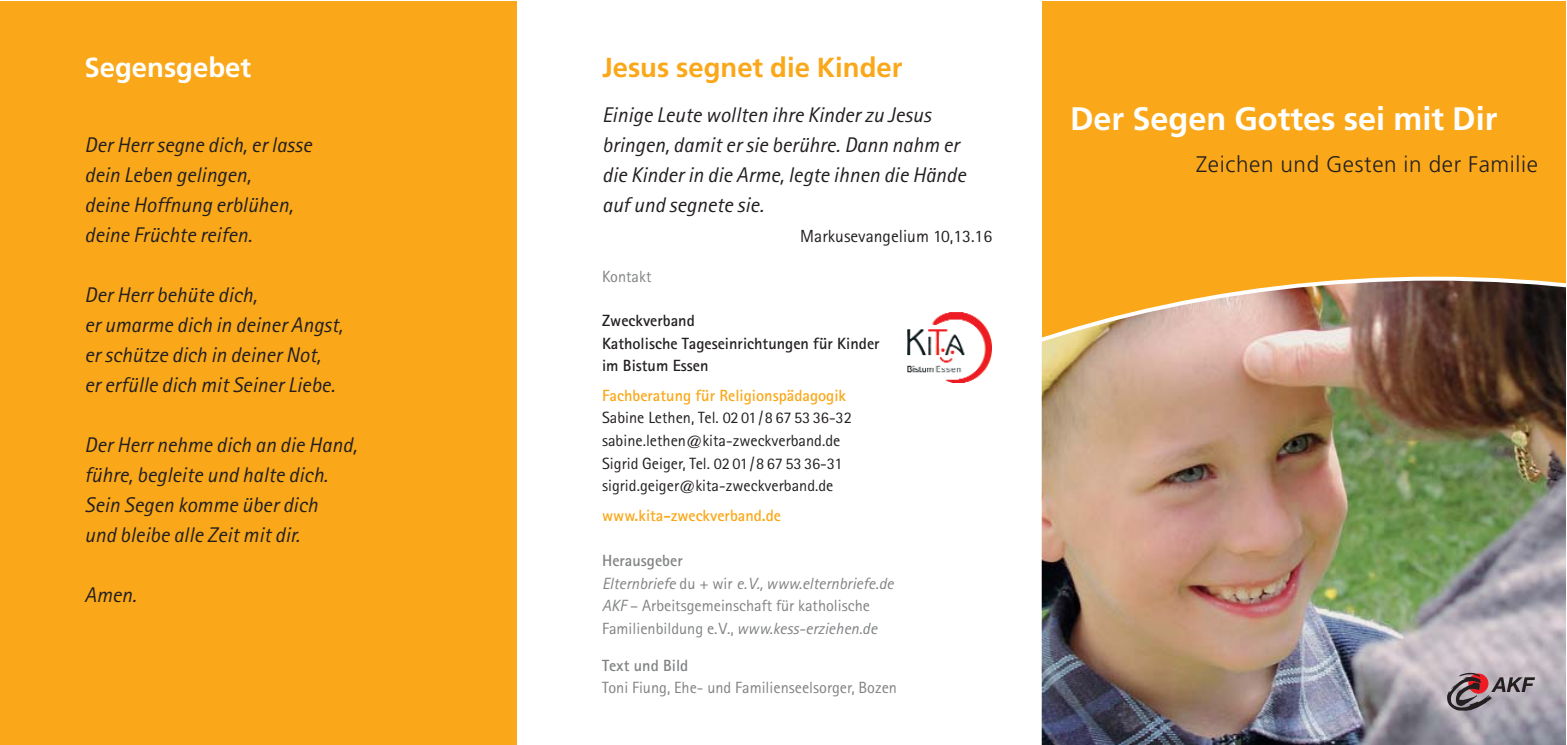
<style>
.page{position:relative;width:1567px;height:745px;background:#fff}
.page>*{position:absolute;margin:0;border:0;box-sizing:border-box;transform-origin:0 0}
.t1{font:700 32.5px "Frutiger";color:#fff}
.t2{font:700 27.5px "Frutiger";color:#faa819}
.t3{font:700 27.5px "Frutiger";color:#fff}
.t4{font:300 22.5px "Frutiger";letter-spacing:.03em;color:#231f20}
.t5{font:italic 21.25px/30px "Rotis Sans Serif";color:#231f20}
.t6{font:17.5px "Rotis Sans Serif";color:#231f20}
.t7{font:16.25px/22.5px "Rotis Sans Serif";color:#808284}
.t8{font:16.25px/22.5px "Rotis Sans Serif";color:#231f20}
.t9{font:700 16.25px/22.5px "Rotis Sans Serif";color:#231f20}
.t10{font:700 16.25px "Rotis Sans Serif";color:#faa819}
.t11{font:700 16.25px "Rotis Sans Serif";color:#808284}
.s1{font-weight:700}
.s2{font-style:italic}
</style>
<div class="page">
<div style="left:1041px;top:2px;width:524px;height:742px;background:#faa819"></div>
<div style="left:1px;top:2px;width:516px;height:742px;background:#faa819"></div>
<img style="left:1041px;top:276px;width:524px;height:468px">
<svg style="left:1446px;top:672px;width:88px;height:38px;background:#958389"></svg>
<img style="left:907px;top:312px;width:84px;height:70px">
<p class="t3" style="left:84px;top:56px;width:168px">Segensgebet</p>
<p class="t5" style="left:84px;top:132px;width:229px">Der Herr segne dich, er lasse dein Leben gelingen,<br>deine Hoffnung erblühen, deine Früchte reifen.</p>
<p class="t5" style="left:84px;top:282px;width:260px">Der Herr behüte dich,<br>er umarme dich in deiner Angst, er schütze dich in deiner Not,<br>er erfülle dich mit Seiner Liebe.</p>
<p class="t5" style="left:84px;top:432px;width:274px">Der Herr nehme dich an die Hand, führe, begleite und halte dich.<br>Sein Segen komme über dich<br>und bleibe alle Zeit mit dir.</p>
<p class="t5" style="left:84px;top:582px;width:53px">Amen.</p>
<p class="t2" style="left:602px;top:56px;width:302px">Jesus segnet die Kinder</p>
<p class="t5" style="left:602px;top:102px;width:365px">Einige Leute wollten ihre Kinder zu Jesus bringen, damit er sie berühre. Dann nahm er die Kinder in die Arme, legte ihnen die Hände auf und segnete sie.</p>
<p class="t6" style="left:800px;top:230px;width:193px">Markusevangelium 10,13.16</p>
<p class="t7" style="left:602px;top:267px;width:51px">Kontakt</p>
<p class="t9" style="left:602px;top:311px;width:279px">Zweckverband<br>Katholische Tageseinrichtungen für Kinder im Bistum Essen</p>
<p class="t10" style="left:602px;top:389px;width:245px">Fachberatung für Religionspädagogik</p>
<p class="t8" style="left:602px;top:408px;width:251px">Sabine Lethen, Tel. 02 01/8 67 53 36-32 sabine.lethen@kita-zweckverband.de Sigrid Geiger, Tel. 02 01/8 67 53 36-31 sigrid.geiger@kita-zweckverband.de</p>
<p class="t10" style="left:602px;top:509px;width:180px">www.kita-zweckverband.de</p>
<p class="t7" style="left:602px;top:550px;width:293px"><span class="s1">Herausgeber<br></span><span class="s2">Elternbriefe</span> du + wir <span class="s2">e.V., www.elternbriefe.de AKF</span> – Arbeitsgemeinschaft für katholische Familienbildung e.V., <span class="s2">www.kess-erziehen.de</span></p>
<p class="t11" style="left:602px;top:659px;width:88px">Text und Bild</p>
<p class="t7" style="left:602px;top:677px;width:296px">Toni Fiung, Ehe- und Familienseelsorger, Bozen</p>
<h1 class="t1" style="left:1070px;top:105px;width:429px">Der Segen Gottes sei mit Dir</h1>
<p class="t4" style="left:1195px;top:155px;width:343px">Zeichen und Gesten in der Familie</p>
</div>
